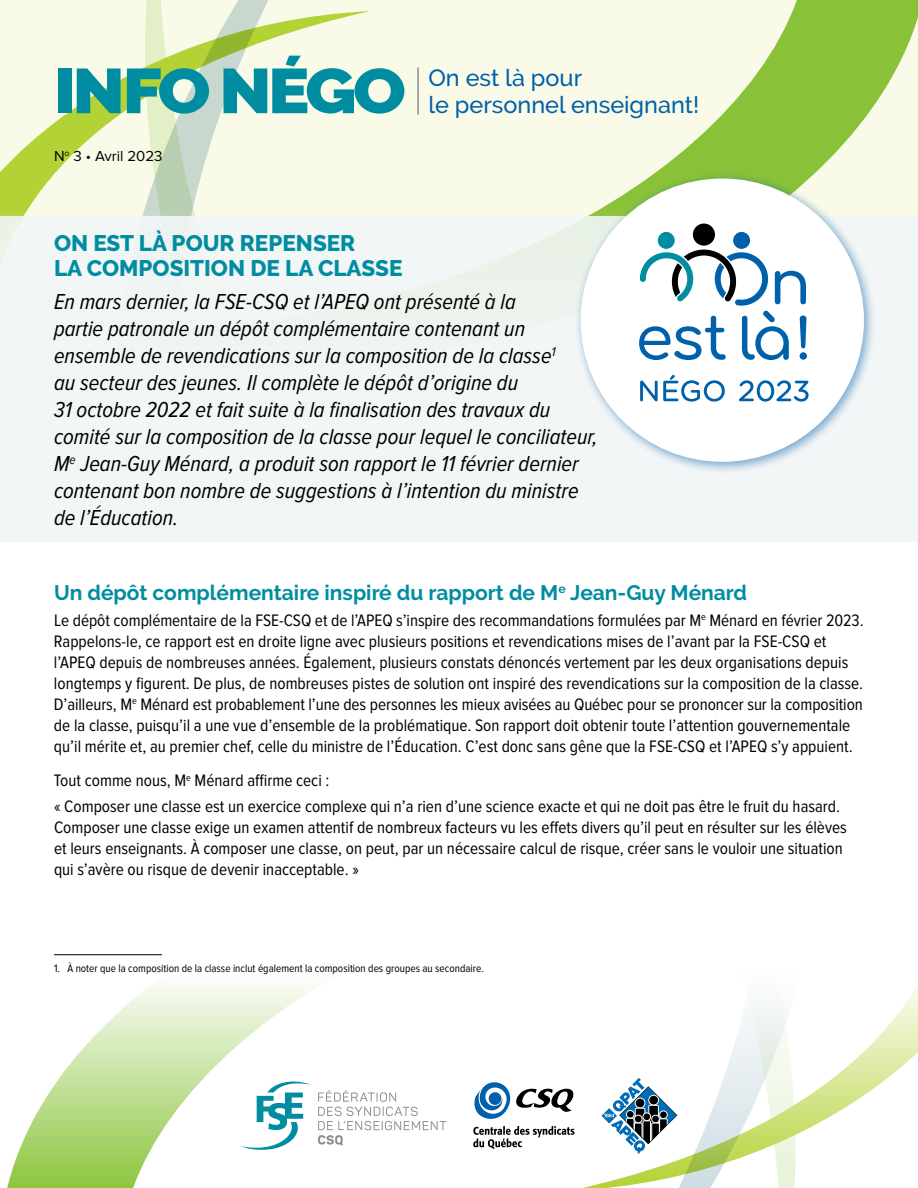
<style>
.page{position:relative;width:918px;height:1188px;background:#fff}
.page>*{position:absolute;margin:0;border:0;box-sizing:border-box;transform-origin:0 0}
.t1{font:900 63px "Raleway";letter-spacing:-.05em;color:#008da1;scale:1.1 1}
.t2{font:500 23.4px/26.8px "Raleway";color:#0060a9}
.t3{font:italic 22.5px/27px "Proxima Nova Cond";color:#000}
.t4{font:800 22.5px/25.5px "Raleway";color:#008da1}
.t5{font:700 21px "Raleway";color:#008da1}
.t6{font:17.25px/21px "Proxima Nova Cond";color:#000}
.t7{font:15px "Proxima Nova";color:#000}
.t8{font:11.25px "Proxima Nova Cond";color:#000}
</style>
<div class="page">
<svg style="left:7px;top:955px;width:285px;height:233px"></svg>
<svg style="left:832px;top:985px;width:86px;height:131px"></svg>
<svg style="left:583px;top:1004px;width:249px;height:184px"></svg>
<svg style="left:648px;top:0;width:270px;height:216px;background:#c1de90"></svg>
<div style="left:360px;top:0;width:288px;height:216px;background:#f9fae8"></div>
<svg style="left:0;top:11px;width:370px;height:205px;background:#e9f1c0"></svg>
<svg style="left:109px;top:0;width:251px;height:216px;background:#e9f0d1"></svg>
<hr style="left:417px;top:68px;width:2px;height:47px;background:#8a8c8e">
<svg style="left:318px;top:1090px;width:128px;height:55px"></svg>
<svg style="left:241px;top:1081px;width:70px;height:69px"></svg>
<svg style="left:473px;top:1082px;width:102px;height:67px"></svg>
<svg style="left:602px;top:1078px;width:75px;height:75px"></svg>
<div style="left:0;top:216px;width:918px;height:326px;background:#f2f6f7"></div>
<div style="left:573px;top:171px;width:303px;height:303px;background:#0060a9;opacity:.5"></div>
<div style="left:581px;top:179px;width:283px;height:283px;background:#fff;border-radius:50%"></div>
<svg style="left:640px;top:375px;width:85px;height:27px"></svg>
<svg style="left:739px;top:380px;width:70px;height:22px"></svg>
<svg style="left:639px;top:250px;width:168px;height:110px"></svg>
<div style="left:693px;top:224px;width:22px;height:22px;background:#000;border-radius:50%"></div>
<div style="left:733px;top:232px;width:17px;height:17px;background:#0061aa;border-radius:50%"></div>
<div style="left:658px;top:232px;width:17px;height:17px;background:#008da1;border-radius:50%"></div>
<hr style="left:54px;top:954px;width:108px;height:1px;background:#000">
<h1 class="t1" style="left:54px;top:55px;width:321px">INFO NÉGO</h1>
<p class="t7" style="left:54px;top:149px;width:110px">N<sup>o</sup> 3 • Avril 2023</p>
<h2 class="t2" style="left:428px;top:65px;width:272px">On est là pour<br>le personnel enseignant!</h2>
<h3 class="t4" style="left:54px;top:230px;width:350px">ON EST LÀ POUR REPENSER<br>LA COMPOSITION DE LA CLASSE</h3>
<p class="t3" style="left:54px;top:289px;width:545px">En mars dernier, la FSE-CSQ et l’APEQ ont présenté à la<br>partie patronale un dépôt complémentaire contenant un ensemble de revendications sur la composition de la classe<sup>1<br></sup>au secteur des jeunes. Il complète le dépôt d’origine du<br>31 octobre 2022 et fait suite à la finalisation des travaux du comité sur la composition de la classe pour lequel le conciliateur, M<sup>e</sup> Jean-Guy Ménard, a produit son rapport le 11 février dernier contenant bon nombre de suggestions à l’intention du ministre de l’Éducation.</p>
<p class="t5" style="left:54px;top:581px;width:695px">Un dépôt complémentaire inspiré du rapport de M<sup>e</sup> Jean-Guy Ménard</p>
<p class="t6" style="left:54px;top:610px;width:811px">Le dépôt complémentaire de la FSE-CSQ et de l’APEQ s’inspire des recommandations formulées par M<sup>e</sup> Ménard en février 2023.<br>Rappelons-le, ce rapport est en droite ligne avec plusieurs positions et revendications mises de l’avant par la FSE-CSQ et l’APEQ depuis de nombreuses années. Également, plusieurs constats dénoncés vertement par les deux organisations depuis longtemps y figurent. De plus, de nombreuses pistes de solution ont inspiré des revendications sur la composition de la classe.<br>D’ailleurs, M<sup>e</sup> Ménard est probablement l’une des personnes les mieux avisées au Québec pour se prononcer sur la composition de la classe, puisqu’il a une vue d’ensemble de la problématique. Son rapport doit obtenir toute l’attention gouvernementale qu’il mérite et, au premier chef, celle du ministre de l’Éducation. C’est donc sans gêne que la FSE-CSQ et l’APEQ s’y appuient.</p>
<p class="t6" style="left:54px;top:769px;width:788px;line-height:25.5px">Tout comme nous, M<sup>e</sup> Ménard affirme ceci :<br>« Composer une classe est un exercice complexe qui n’a rien d’une science exacte et qui ne doit pas être le fruit du hasard.</p>
<p class="t6" style="left:54px;top:817px;width:794px">Composer une classe exige un examen attentif de nombreux facteurs vu les effets divers qu’il peut en résulter sur les élèves et leurs enseignants. À composer une classe, on peut, par un nécessaire calcul de risque, créer sans le vouloir une situation qui s’avère ou risque de devenir inacceptable. »</p>
<p class="t8" style="left:54px;top:963px;width:431px">1. À noter que la composition de la classe inclut également la composition des groupes au secondaire.</p>
</div>
